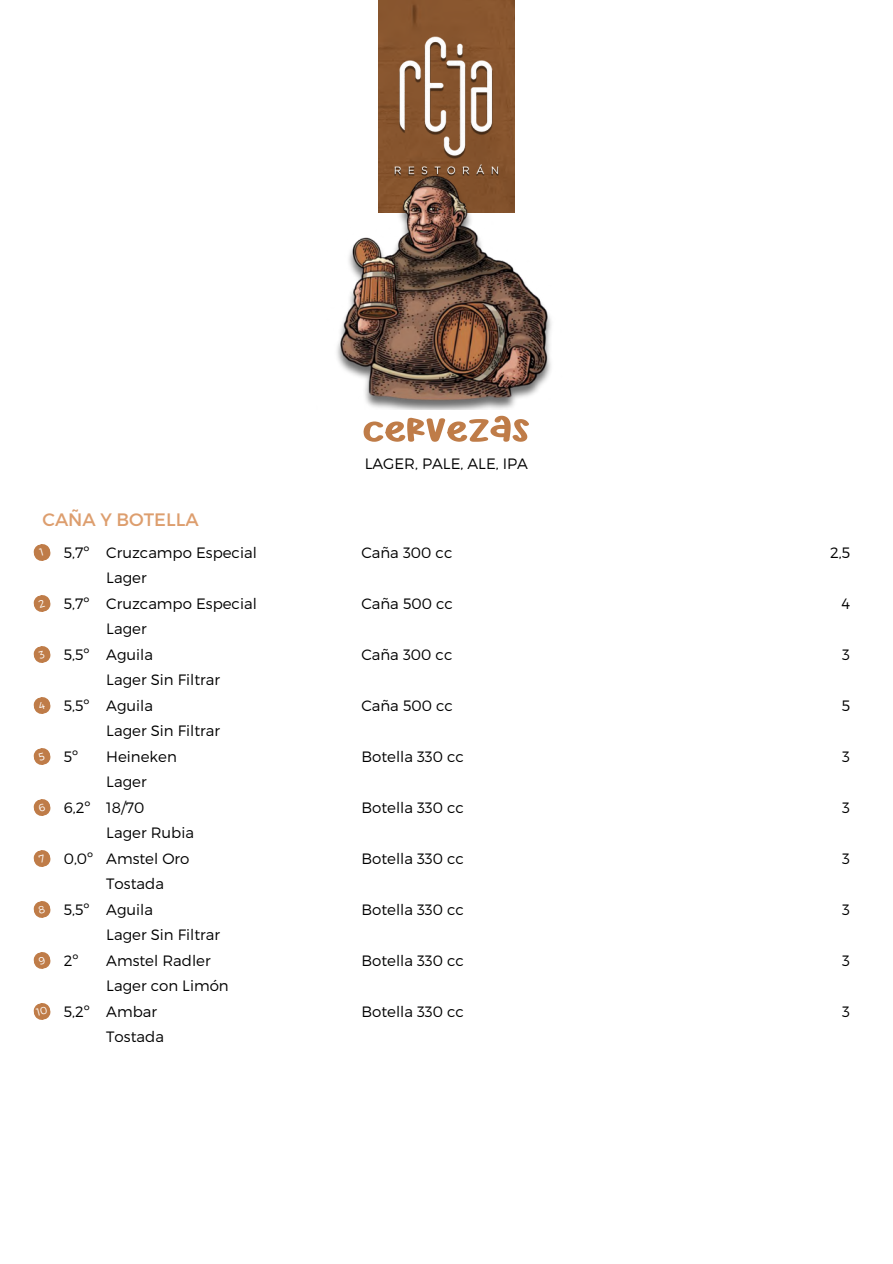
<style>
.page{position:relative;width:893px;height:1264px;background:#fff}
.page>*{position:absolute;margin:0;border:0;box-sizing:border-box;transform-origin:0 0}
.t1{font:63px "was etan NP";color:#bf7c48}
.t2{font:18px "Montserrat";color:#dd9e6e}
.t3{font:300 15px "Montserrat";color:#000}
</style>
<div class="page">
<div style="left:378px;top:0;width:136px;height:21px;background:#89562f"></div>
<img style="left:378px;top:21px;width:137px;height:133px">
<img style="left:337px;top:154px;width:215px;height:255px">
<svg style="left:33px;top:544px;width:18px;height:17px"></svg>
<svg style="left:33px;top:595px;width:18px;height:17px"></svg>
<svg style="left:33px;top:646px;width:18px;height:17px"></svg>
<svg style="left:33px;top:697px;width:18px;height:17px"></svg>
<svg style="left:33px;top:748px;width:18px;height:17px"></svg>
<svg style="left:33px;top:799px;width:18px;height:17px"></svg>
<svg style="left:33px;top:850px;width:18px;height:17px"></svg>
<svg style="left:33px;top:901px;width:18px;height:17px"></svg>
<svg style="left:33px;top:952px;width:18px;height:17px"></svg>
<svg style="left:33px;top:1003px;width:18px;height:17px"></svg>
<p class="t2" style="left:42px;top:508px;width:158px">CAÑA Y BOTELLA</p>
<p class="t3" style="left:64px;top:543px;width:27px">5,7º</p>
<p class="t3" style="left:106px;top:543px;width:152px">Cruzcampo Especial</p>
<p class="t3" style="left:106px;top:568px;width:42px">Lager</p>
<p class="t3" style="left:64px;top:594px;width:27px">5,7º</p>
<p class="t3" style="left:106px;top:594px;width:152px">Cruzcampo Especial</p>
<p class="t3" style="left:106px;top:619px;width:42px">Lager</p>
<p class="t3" style="left:64px;top:645px;width:27px">5,5º</p>
<p class="t3" style="left:106px;top:645px;width:48px">Aguila</p>
<p class="t3" style="left:106px;top:670px;width:115px">Lager Sin Filtrar</p>
<p class="t3" style="left:64px;top:696px;width:27px">5,5º</p>
<p class="t3" style="left:106px;top:696px;width:48px">Aguila</p>
<p class="t3" style="left:106px;top:721px;width:115px">Lager Sin Filtrar</p>
<p class="t3" style="left:64px;top:746px;width:16px">5º</p>
<p class="t3" style="left:106px;top:746px;width:72px">Heineken</p>
<p class="t3" style="left:106px;top:772px;width:42px">Lager</p>
<p class="t3" style="left:64px;top:797px;width:28px">6,2º</p>
<p class="t3" style="left:106px;top:797px;width:40px">18/70</p>
<p class="t3" style="left:106px;top:823px;width:89px">Lager Rubia</p>
<p class="t3" style="left:64px;top:848px;width:31px">0,0º</p>
<p class="t3" style="left:106px;top:848px;width:85px">Amstel Oro</p>
<p class="t3" style="left:106px;top:874px;width:59px">Tostada</p>
<p class="t3" style="left:64px;top:899px;width:27px">5,5º</p>
<p class="t3" style="left:106px;top:899px;width:48px">Aguila</p>
<p class="t3" style="left:106px;top:925px;width:115px">Lager Sin Filtrar</p>
<p class="t3" style="left:64px;top:950px;width:16px">2º</p>
<p class="t3" style="left:106px;top:950px;width:106px">Amstel Radler</p>
<p class="t3" style="left:106px;top:976px;width:124px">Lager con Limón</p>
<p class="t3" style="left:64px;top:1001px;width:28px">5,2º</p>
<p class="t3" style="left:106px;top:1001px;width:52px">Ambar</p>
<p class="t3" style="left:106px;top:1027px;width:59px">Tostada</p>
<p class="t1" style="left:362px;top:396px;width:169px">cervezas</p>
<p class="t3" style="left:364px;top:453px;width:165px">LAGER, PALE, ALE, IPA</p>
<p class="t3" style="left:361px;top:542px;width:93px">Caña 300 cc</p>
<p class="t3" style="left:361px;top:593px;width:93px">Caña 500 cc</p>
<p class="t3" style="left:361px;top:644px;width:93px">Caña 300 cc</p>
<p class="t3" style="left:361px;top:695px;width:93px">Caña 500 cc</p>
<p class="t3" style="left:361px;top:746px;width:104px">Botella 330 cc</p>
<p class="t3" style="left:361px;top:797px;width:104px">Botella 330 cc</p>
<p class="t3" style="left:361px;top:848px;width:104px">Botella 330 cc</p>
<p class="t3" style="left:361px;top:899px;width:104px">Botella 330 cc</p>
<p class="t3" style="left:361px;top:950px;width:104px">Botella 330 cc</p>
<p class="t3" style="left:361px;top:1001px;width:104px">Botella 330 cc</p>
<p class="t3" style="left:830px;top:543px;width:22px">2,5</p>
<p class="t3" style="left:841px;top:594px;width:10px">4</p>
<p class="t3" style="left:842px;top:645px;width:9px">3</p>
<p class="t3" style="left:841px;top:696px;width:10px">5</p>
<p class="t3" style="left:842px;top:746px;width:9px">3</p>
<p class="t3" style="left:842px;top:797px;width:9px">3</p>
<p class="t3" style="left:842px;top:848px;width:9px">3</p>
<p class="t3" style="left:842px;top:899px;width:9px">3</p>
<p class="t3" style="left:842px;top:950px;width:9px">3</p>
<p class="t3" style="left:842px;top:1001px;width:9px">3</p>
</div>
